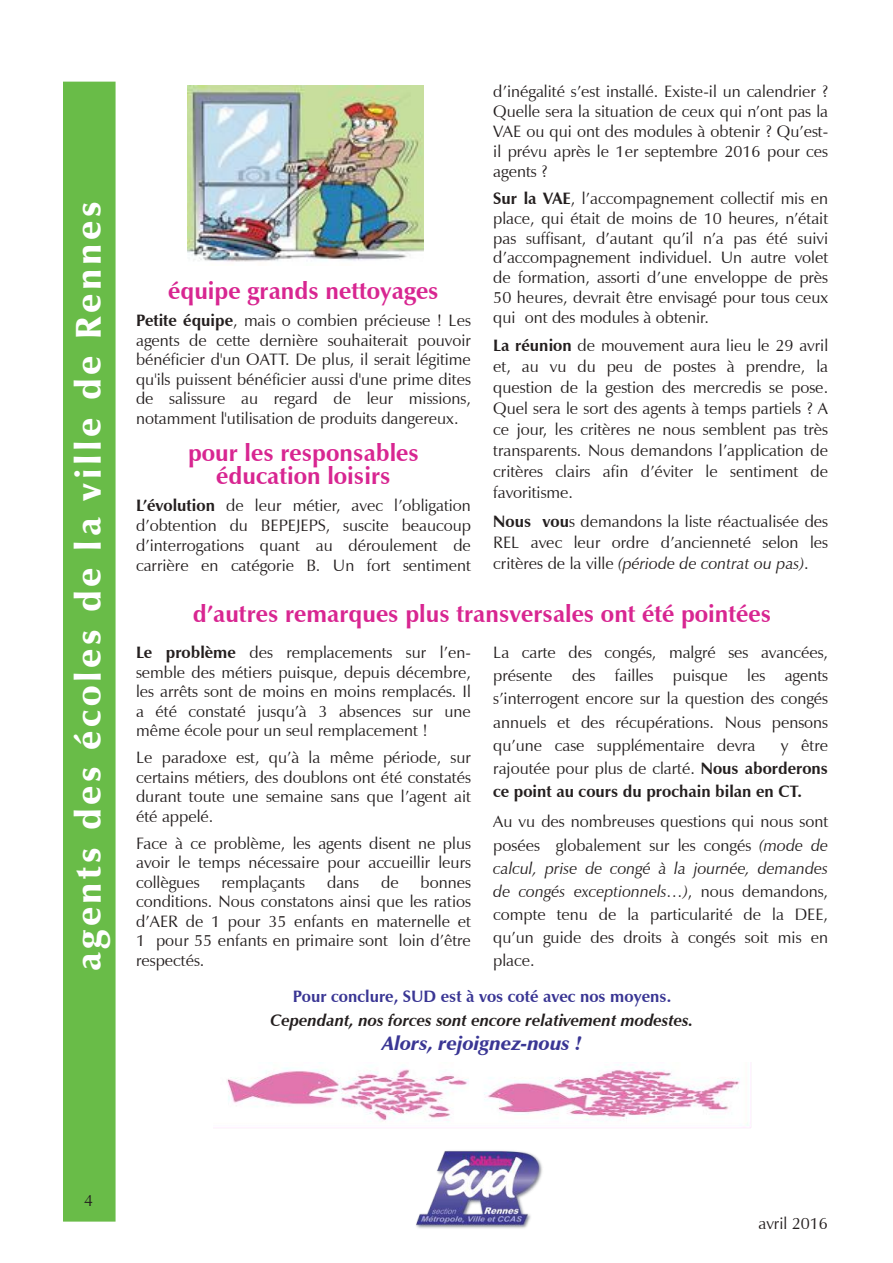
<style>
.page{position:relative;width:893px;height:1263px;background:#fff}
.page>*{position:absolute;margin:0;border:0;box-sizing:border-box;transform-origin:0 0}
.t1{font:900 36px "Zapf Humanist 601 BT";letter-spacing:.1em;color:#fff}
.t2{font:700 24px/22.5px "Zapf Humanist 601 BT";color:#d82691;text-align:center}
.t3{font:italic 900 19.5px "Zapf Humanist 601 BT";color:#3a3694}
.t4{font:16.5px/19.5px "Zapf Humanist 601 BT";color:#241f1f;text-align:justify}
.t5{font:700 16.5px/23.1px "Zapf Humanist 601 BT";color:#241f1f;text-align:justify}
.t6{font:italic 700 16.5px "Zapf Humanist 601 BT";color:#241f1f}
.t7{font:700 16.5px "Zapf Humanist 601 BT";color:#3a3694}
.s1{font-weight:700}
.s2{font-style:italic}
.s3{font-weight:400}
</style>
<div class="page">
<div style="left:64px;top:82px;width:51px;height:1139px;background:#69bc48"></div>
<div style="left:63px;top:82px;width:53px;height:1139px;border:2px solid #69bc48"></div>
<img style="left:416px;top:1150px;width:127px;height:79px">
<img style="left:187px;top:85px;width:236px;height:177px">
<img style="left:213px;top:1062px;width:538px;height:66px">
<h1 class="t1" style="left:66px;top:971px;width:770px;rotate:-90deg">agents des écoles de la ville de Rennes</h1>
<h2 class="t2" style="left:168px;top:280px;width:272px">équipe grands nettoyages</h2>
<p class="t4" style="left:136px;top:311px;width:336px"><span class="s1">Petite équipe</span>, mais o combien précieuse ! Les agents de cette dernière souhaiterait pouvoir bénéficier d'un OATT. De plus, il serait légitime qu'ils puissent bénéficier aussi d'une prime dites de salissure au regard de leur missions, notamment l'utilisation de produits dangereux.</p>
<h2 class="t2" style="left:188px;top:442px;width:232px">pour les responsables éducation loisirs</h2>
<p class="t4" style="left:136px;top:496px;width:336px"><span class="s1">L’évolution</span> de leur métier, avec l’obligation d’obtention du BEPEJEPS, suscite beaucoup d’interrogations quant au déroulement de carrière en catégorie B. Un fort sentiment</p>
<p class="t4" style="left:493px;top:82px;width:336px">d’inégalité s’est installé. Existe-il un calendrier ?<br>Quelle sera la situation de ceux qui n’ont pas la VAE ou qui ont des modules à obtenir ? Qu’est&shy;il prévu après le 1er septembre 2016 pour ces agents ?</p>
<p class="t4" style="left:493px;top:188px;width:336px"><span class="s1">Sur la VAE</span>, l’accompagnement collectif mis en place, qui était de moins de 10 heures, n’était pas suffisant, d’autant qu’il n’a pas été suivi d’accompagnement individuel. Un autre volet de formation, assorti d’une enveloppe de près 50 heures, devrait être envisagé pour tous ceux qui ont des modules à obtenir.</p>
<p class="t4" style="left:493px;top:335px;width:336px;line-height:21px"><span class="s1">La réunion</span> de mouvement aura lieu le 29 avril et, au vu du peu de postes à prendre, la question de la gestion des mercredis se pose.<br>Quel sera le sort des agents à temps partiels ? A ce jour, les critères ne nous semblent pas très transparents. Nous demandons l’application de critères clairs afin d’éviter le sentiment de favoritisme.</p>
<p class="t4" style="left:493px;top:511px;width:336px;line-height:21px"><span class="s1">Nous vou</span>s demandons la liste réactualisée des REL avec leur ordre d’ancienneté selon les critères de la ville <span class="s2">(période de contrat ou pas)</span>.</p>
<h2 class="t2" style="left:193px;top:602px;width:580px">d’autres remarques plus transversales ont été pointées</h2>
<p class="t4" style="left:493px;top:641px;width:336px;line-height:23.1px">La carte des congés, malgré ses avancées, présente des failles puisque les agents s’interrogent encore sur la question des congés annuels et des récupérations. Nous pensons qu’une case supplémentaire devra</p>
<p class="t4" style="left:136px;top:643px;width:336px"><span class="s1">Le problème</span> des remplacements sur l’en&shy;semble des métiers puisque, depuis décembre, les arrêts sont de moins en moins remplacés. Il a été constaté jusqu’à 3 absences sur une même école pour un seul remplacement !</p>
<p class="t4" style="left:136px;top:748px;width:336px">Le paradoxe est, qu’à la même période, sur certains métiers, des doublons ont été constatés durant toute une semaine sans que l’agent ait été appelé.</p>
<p class="t4" style="left:136px;top:833px;width:336px">Face à ce problème, les agents disent ne plus avoir le temps nécessaire pour accueillir leurs collègues</p>
<p class="t5" style="left:493px;top:733px;width:336px;text-indent:288px"><span class="s3">y être rajoutée pour plus de clarté.</span> Nous aborderons ce point au cours du prochain bilan en CT.</p>
<p class="t4" style="left:493px;top:810px;width:336px;line-height:23.1px">Au vu des nombreuses questions qui nous sont posées globalement sur les congés <span class="s2">(mode de calcul, prise de congé à la journée, demandes de congés exceptionnels…)</span>, nous demandons, compte tenu de la particularité de la DEE, qu’un guide des droits à congés soit mis en place.</p>
<p class="t7" style="left:293px;top:986px;width:380px">Pour conclure, SUD est à vos coté avec nos moyens.</p>
<p class="t6" style="left:271px;top:1010px;width:424px">Cependant, nos forces sont encore relativement modestes.</p>
<p class="t3" style="left:382px;top:1031px;width:201px">Alors, rejoignez-nous !</p>
<p class="t4" style="left:136px;top:872px;width:336px;text-indent:285px">bonnes conditions. Nous constatons ainsi que les ratios d’AER de 1 pour 35 enfants en maternelle et 1 pour 55 enfants en primaire sont loin d’être respectés.</p>
<p class="t4" style="left:221px;top:872px;width:85px">remplaçants</p>
<p class="t4" style="left:327px;top:872px;width:34px">dans</p>
<p class="t4" style="left:381px;top:872px;width:19px">de</p>
<p class="t4" style="left:84px;top:1190px;width:11px">4</p>
<p class="t4" style="left:758px;top:1214px;width:71px">avril 2016</p>
</div>
